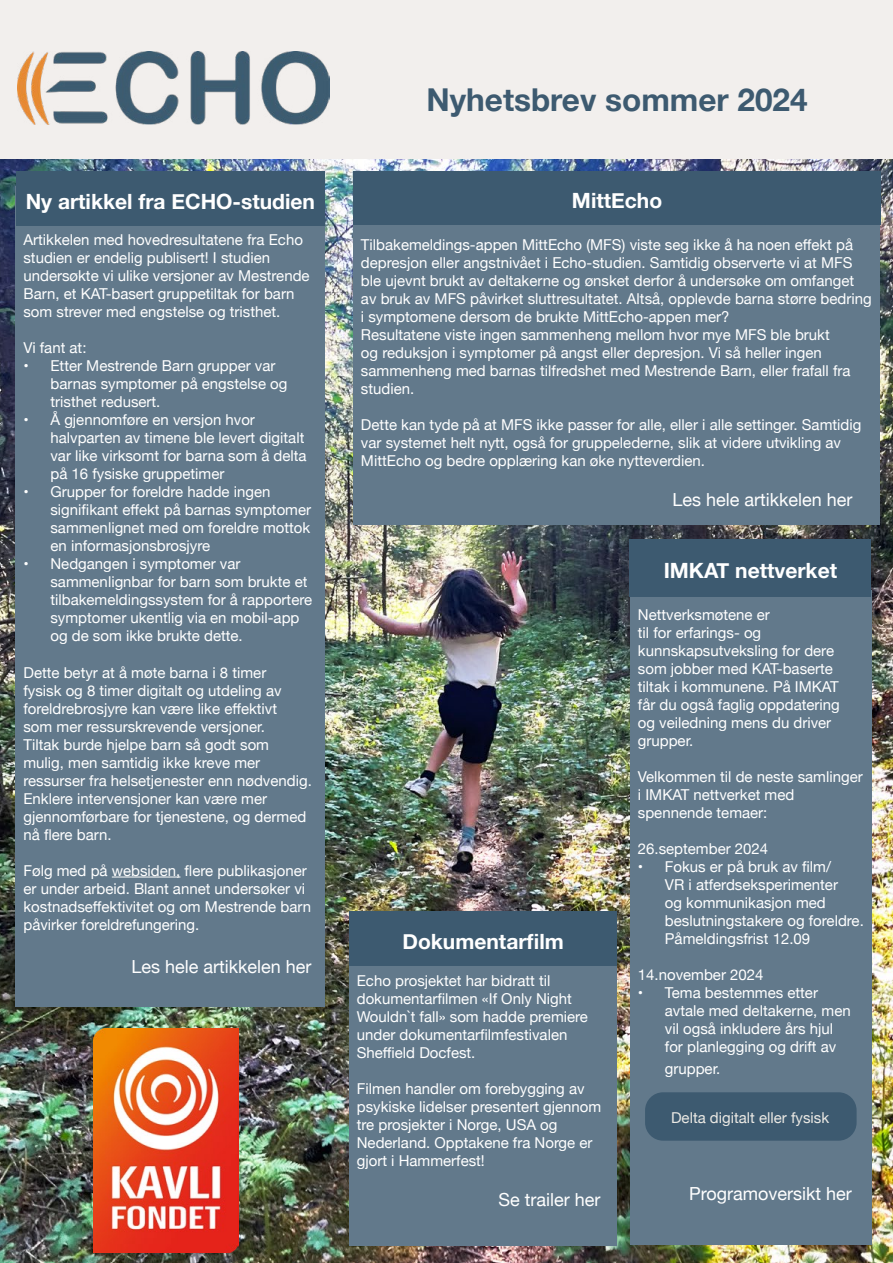
<style>
.page{position:relative;width:893px;height:1263px;background:#fff}
.page>*{position:absolute;margin:0;border:0;box-sizing:border-box;transform-origin:0 0}
.t1{font:700 31.5px "Helvetica Neue";color:#3d5a70}
.t2{font:700 21px "Helvetica Neue";color:#fff}
.t3{font:18px "Helvetica Neue";color:#fff}
.t4{font:15px/18px "Helvetica Neue";color:#fff}
.t5{font:15px "Helvetica Neue";color:#ebe9e4}
</style>
<div class="page">
<div style="left:0;top:1px;width:893px;height:158px;background:#f2efed"></div>
<img style="left:0;top:159px;width:893px;height:1104px">
<img style="left:17px;top:51px;width:312px;height:73px">
<img style="left:94px;top:1028px;width:145px;height:225px">
<div style="left:16px;top:186px;width:309px;height:821px;background:#62798b"></div>
<hr style="left:112px;top:877px;width:68px;height:1px;background:#fff">
<div style="left:16px;top:171px;width:309px;height:55px;background:#3d5a70"></div>
<div style="left:630px;top:591px;width:242px;height:654px;background:#62798b"></div>
<div style="left:629px;top:539px;width:242px;height:57px;background:#3d5a70"></div>
<div style="left:349px;top:927px;width:268px;height:318px;background:#62798b"></div>
<div style="left:349px;top:911px;width:268px;height:54px;background:#3d5a70"></div>
<div style="left:353px;top:213px;width:527px;height:312px;background:#62798b"></div>
<div style="left:353px;top:171px;width:528px;height:53px;background:#3d5a70"></div>
<div style="left:645px;top:1092px;width:212px;height:49px;background:#3d5a70;border-radius:18px"></div>
<h2 class="t2" style="left:26px;top:185px;width:291px">Ny artikkel fra ECHO-studien</h2>
<p class="t4" style="left:23px;top:232px;width:288px">Artikkelen med hovedresultatene fra Echo studien er endelig publisert! I studien undersøkte vi ulike versjoner av Mestrende Barn, et KAT-basert gruppetiltak for barn som strever med engstelse og tristhet.</p>
<p class="t4" style="left:23px;top:340px;width:65px">Vi fant at:</p>
<p class="t4" style="left:50px;top:358px;width:238px;text-indent:-27px">• Etter Mestrende Barn grupper var barnas symptomer på engstelse og tristhet redusert.</p>
<p class="t4" style="left:50px;top:412px;width:258px;text-indent:-27px">• Å gjennomføre en versjon hvor halvparten av timene ble levert digitalt var like virksomt for barna som å delta på 16 fysiske gruppetimer</p>
<p class="t4" style="left:50px;top:484px;width:262px;text-indent:-27px">• Grupper for foreldre hadde ingen signifikant effekt på barnas symptomer sammenlignet med om foreldre mottok en informasjonsbrosjyre</p>
<p class="t4" style="left:50px;top:556px;width:263px;text-indent:-27px">• Nedgangen i symptomer var sammenlignbar for barn som brukte et tilbakemeldingssystem for å rapportere symptomer ukentlig via en mobil-app og de som ikke brukte dette.</p>
<p class="t4" style="left:23px;top:664px;width:290px">Dette betyr at å møte barna i 8 timer<br>fysisk og 8 timer digitalt og utdeling av foreldrebrosjyre kan være like effektivt<br>som mer ressurskrevende versjoner.<br>Tiltak burde hjelpe barn så godt som mulig, men samtidig ikke kreve mer ressurser fra helsetjenester enn nødvendig.<br>Enklere intervensjoner kan være mer gjennomførbare for tjenestene, og dermed nå flere barn.</p>
<p class="t4" style="left:23px;top:862px;width:289px">Følg med på websiden, flere publikasjoner er under arbeid. Blant annet undersøker vi kostnadseffektivitet og om Mestrende barn påvirker foreldrefungering.</p>
<p class="t3" style="left:131px;top:953px;width:182px">Les hele artikkelen her</p>
<h1 class="t1" style="left:427px;top:75px;width:382px">Nyhetsbrev sommer 2024</h1>
<h2 class="t2" style="left:572px;top:184px;width:92px">MittEcho</h2>
<p class="t4" style="left:361px;top:237px;width:512px">Tilbakemeldings-appen MittEcho (MFS) viste seg ikke å ha noen effekt på depresjon eller angstnivået i Echo-studien. Samtidig observerte vi at MFS ble ujevnt brukt av deltakerne og ønsket derfor å undersøke om omfanget av bruk av MFS påvirket sluttresultatet. Altså, opplevde barna større bedring i symptomene dersom de brukte MittEcho-appen mer?<br>Resultatene viste ingen sammenheng mellom hvor mye MFS ble brukt<br>og reduksjon i symptomer på angst eller depresjon. Vi så heller ingen sammenheng med barnas tilfredshet med Mestrende Barn, eller frafall fra studien.</p>
<p class="t4" style="left:361px;top:417px;width:502px">Dette kan tyde på at MFS ikke passer for alle, eller i alle settinger. Samtidig var systemet helt nytt, også for gruppelederne, slik at videre utvikling av<br>MittEcho og bedre opplæring kan øke nytteverdien.</p>
<p class="t3" style="left:672px;top:486px;width:182px">Les hele artikkelen her</p>
<h2 class="t2" style="left:402px;top:924px;width:163px">Dokumentarfilm</h2>
<p class="t4" style="left:357px;top:972px;width:233px">Echo prosjektet har bidratt til dokumentarfilmen «If Only Night<br>Wouldn`t fall» som hadde premiere under dokumentarfilmfestivalen<br>Sheffield Docfest.</p>
<p class="t4" style="left:357px;top:1080px;width:246px">Filmen handler om forebygging av psykiske lidelser presentert gjennom tre prosjekter i Norge, USA og<br>Nederland. Opptakene fra Norge er gjort i Hammerfest!</p>
<p class="t3" style="left:499px;top:1186px;width:103px">Se trailer her</p>
<h2 class="t2" style="left:664px;top:554px;width:175px">IMKAT nettverket</h2>
<p class="t4" style="left:638px;top:607px;width:203px">Nettverksmøtene er<br>til for erfarings- og kunnskapsutveksling for dere som jobber med KAT-baserte tiltak i kommunene. På IMKAT får du også faglig oppdatering og veiledning mens du driver grupper.</p>
<p class="t4" style="left:638px;top:769px;width:226px">Velkommen til de neste samlinger i IMKAT nettverket med spennende temaer:</p>
<p class="t4" style="left:638px;top:841px;width:132px">26.september 2024</p>
<p class="t4" style="left:665px;top:859px;width:200px;text-indent:-27px">• Fokus er på bruk av film/<br>VR i atferdseksperimenter<br>og kommunikasjon med beslutningstakere og foreldre.<br>Påmeldingsfrist 12.09</p>
<p class="t4" style="left:638px;top:967px;width:127px">14.november 2024</p>
<p class="t4" style="left:665px;top:985px;width:187px;text-indent:-27px">• Tema bestemmes etter avtale med deltakerne, men vil også inkludere års hjul for planlegging og drift av</p>
<p class="t4" style="left:665px;top:1060px;width:57px">grupper.</p>
<p class="t5" style="left:671px;top:1107px;width:160px">Delta digitalt eller fysisk</p>
<p class="t3" style="left:689px;top:1181px;width:164px">Programoversikt her</p>
</div>
